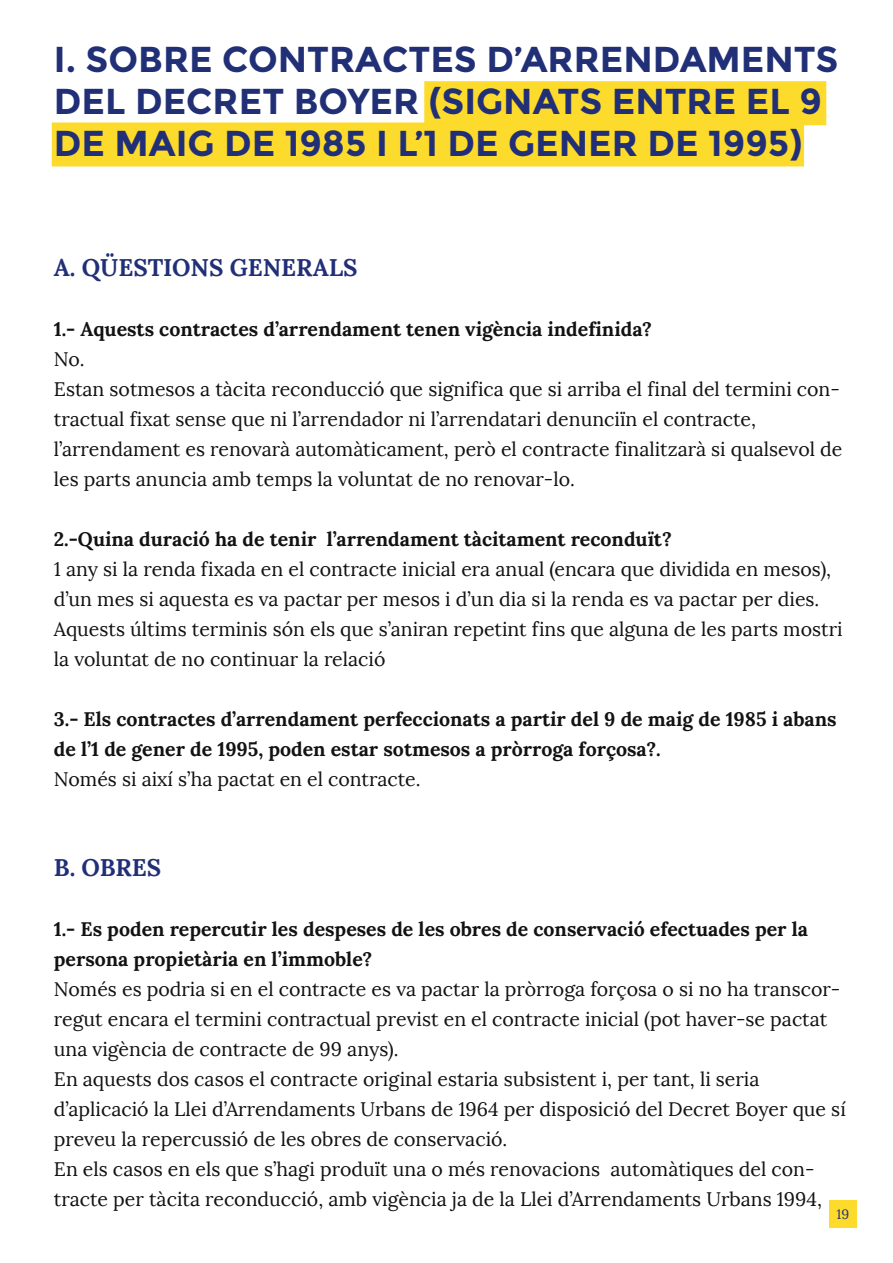
<style>
.page{position:relative;width:893px;height:1263px;background:#fff}
.page>*{position:absolute;margin:0;border:0;box-sizing:border-box;transform-origin:0 0}
.t1{font:700 36px/42px "Montserrat";color:#212f77}
.t2{font:700 24px "Lora";color:#212f77}
.t3{font:19.5px/30px "Lora";color:#121212}
.t4{font:700 19.5px/30px "Lora";color:#121212}
.t5{font:13.5px "Lora";color:#212f77}
</style>
<div class="page">
<div style="left:424px;top:81px;width:402px;height:44px;background:#fddb2d"></div>
<div style="left:52px;top:122px;width:752px;height:44px;background:#fddb2d"></div>
<div style="left:830px;top:1200px;width:27px;height:28px;background:#fddb2d"></div>
<h1 class="t1" style="left:54px;top:39px;width:786px">I. SOBRE CONTRACTES D’ARRENDAMENTS<br>DEL DECRET BOYER (SIGNATS ENTRE EL 9<br>DE MAIG DE 1985 I L’1 DE GENER DE 1995)</h1>
<p class="t2" style="left:54px;top:252px;width:305px">A. QÜESTIONS GENERALS</p>
<p class="t4" style="left:54px;top:314px;width:600px">1.- Aquests contractes d’arrendament tenen vigència indefinida?</p>
<p class="t3" style="left:54px;top:344px;width:790px">No.<br>Estan sotmesos a tàcita reconducció que significa que si arriba el final del termini con&shy;tractual fixat sense que ni l’arrendador ni l’arrendatari denunciïn el contracte, l’arrendament es renovarà automàticament, però el contracte finalitzarà si qualsevol de les parts anuncia amb temps la voluntat de no renovar-lo.</p>
<p class="t4" style="left:54px;top:524px;width:619px">2.-Quina duració ha de tenir l’arrendament tàcitament reconduït?</p>
<p class="t3" style="left:54px;top:554px;width:790px">1 any si la renda fixada en el contracte inicial era anual (encara que dividida en mesos), d’un mes si aquesta es va pactar per mesos i d’un dia si la renda es va pactar per dies.<br>Aquests últims terminis són els que s’aniran repetint fins que alguna de les parts mostri la voluntat de no continuar la relació</p>
<p class="t4" style="left:54px;top:704px;width:784px">3.- Els contractes d’arrendament perfeccionats a partir del 9 de maig de 1985 i abans de l’1 de gener de 1995, poden estar sotmesos a pròrroga forçosa?.</p>
<p class="t3" style="left:54px;top:764px;width:368px">Només si així s’ha pactat en el contracte.</p>
<p class="t2" style="left:54px;top:852px;width:109px">B. OBRES</p>
<p class="t4" style="left:54px;top:914px;width:756px">1.- Es poden repercutir les despeses de les obres de conservació efectuades per la persona propietària en l’immoble?</p>
<p class="t3" style="left:54px;top:974px;width:793px">Només es podria si en el contracte es va pactar la pròrroga forçosa o si no ha transcor&shy;regut encara el termini contractual previst en el contracte inicial (pot haver-se pactat una vigència de contracte de 99 anys).<br>En aquests dos casos el contracte original estaria subsistent i, per tant, li seria d’aplicació la Llei d’Arrendaments Urbans de 1964 per disposició del Decret Boyer que sí preveu la repercussió de les obres de conservació.<br>En els casos en els que s’hagi produït una o més renovacions automàtiques del con&shy;tracte per tàcita reconducció, amb vigència ja de la Llei d’Arrendaments Urbans 1994,</p>
<p class="t5" style="left:837px;top:1206px;width:14px">19</p>
</div>
